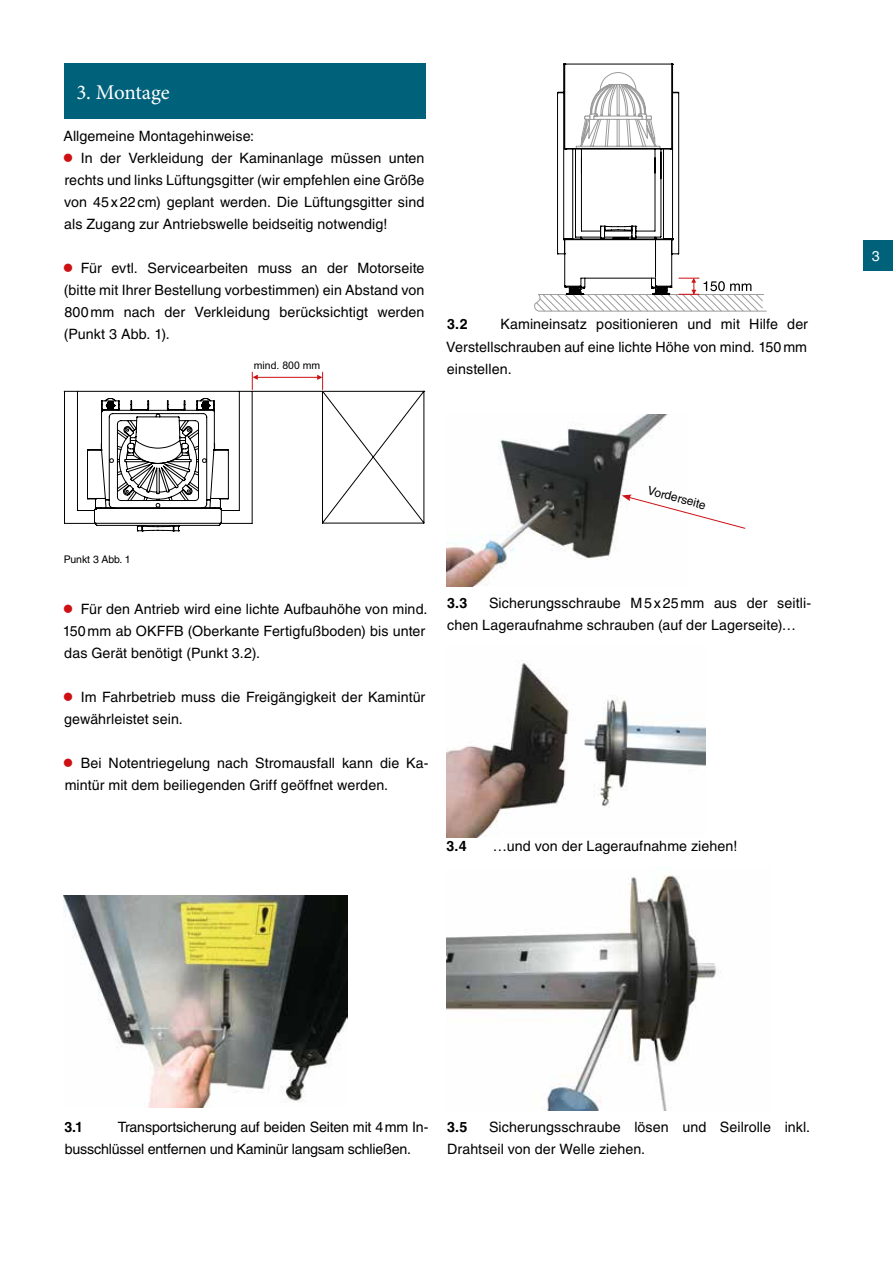
<style>
.page{position:relative;width:893px;height:1263px;background:#fff}
.page>*{position:absolute;margin:0;border:0;box-sizing:border-box;transform-origin:0 0}
.t1{font:21px "Minion Pro";letter-spacing:-.015em;color:#fff}
.t2{font:14.25px/22px "Helvetica LT Std";letter-spacing:.005em;color:#000}
.t3{font:14.25px/22px "Helvetica LT Std";letter-spacing:-.015em;color:#000}
.t4{font:700 14.25px "Helvetica LT Std";color:#000}
.t5{font:14.25px "Helvetica LT Std";color:#fff}
.t6{font:12px "Helvetica LT Std";color:#000}
.t7{font:10.5px "Helvetica LT Std";color:#000}
.t8{font:10.5px "Arial";color:#000}
.s1{color:#cd1013}
</style>
<div class="page">
<div style="left:863px;top:241px;width:30px;height:30px;background:#00617b"></div>
<svg style="left:534px;top:64px;width:233px;height:247px"></svg>
<div style="left:64px;top:64px;width:361px;height:55px;background:#00617b"></div>
<img style="left:64px;top:895px;width:283px;height:212px">
<hr style="left:64px;top:391px;width:1px;height:132px;background:#000">
<hr style="left:77px;top:391px;width:1px;height:119px;background:#000">
<hr style="left:252px;top:391px;width:1px;height:132px;background:#000">
<hr style="left:239px;top:391px;width:1px;height:119px;background:#000">
<hr style="left:64px;top:391px;width:361px;height:1px;background:#000">
<hr style="left:221px;top:523px;width:31px;height:1px;background:#000">
<hr style="left:64px;top:523px;width:32px;height:1px;background:#000">
<hr style="left:257px;top:377px;width:61px;height:1px;background:#cd1013">
<svg style="left:77px;top:398px;width:162px;height:134px"></svg>
<svg style="left:317px;top:372px;width:108px;height:152px"></svg>
<svg style="left:252px;top:372px;width:6px;height:18px"></svg>
<img style="left:446px;top:415px;width:221px;height:171px">
<img style="left:446px;top:660px;width:259px;height:178px">
<img style="left:446px;top:875px;width:275px;height:236px">
<svg style="left:622px;top:494px;width:124px;height:35px"></svg>
<h1 class="t1" style="left:77px;top:78px;width:95px">3. Montage</h1>
<p class="t2" style="left:63px;top:125px;width:192px">Allgemeine Montagehinweise:</p>
<p class="t2" style="left:63px;top:147px;width:363px;text-align:justify"><span class="s1">●</span> In der Verkleidung der Kaminanlage müssen unten rechts und links Lüftungsgitter (wir empfehlen eine Größe von 45x22cm) geplant werden. Die Lüftungsgitter sind als Zugang zur Antriebswelle beidseitig notwendig!</p>
<p class="t2" style="left:63px;top:257px;width:363px;text-align:justify"><span class="s1">●</span> Für evtl. Servicearbeiten muss an der Motorseite (bitte mit Ihrer Bestellung vorbestimmen) ein Abstand von 800mm nach der Verkleidung berücksichtigt werden (Punkt 3 Abb. 1).</p>
<p class="t2" style="left:446px;top:313px;width:363px;text-align:right">Kamineinsatz positionieren und mit Hilfe der<br>Verstellschrauben auf eine lichte Höhe von mind. 150mm</p>
<p class="t4" style="left:447px;top:316px;width:22px">3.2</p>
<p class="t7" style="left:64px;top:553px;width:68px">Punkt 3 Abb. 1</p>
<p class="t8" style="left:254px;top:359px;width:68px">mind. 800 mm</p>
<p class="t2" style="left:447px;top:357px;width:66px">einstellen.</p>
<p class="t6" style="left:650px;top:483px;width:61px;rotate:15deg">Vorderseite</p>
<p class="t2" style="left:63px;top:597px;width:366px"><span class="s1">●</span> Für den Antrieb wird eine lichte Aufbauhöhe von mind.<br>150mm ab OKFFB (Oberkante Fertigfußboden) bis unter das Gerät benötigt (Punkt 3.2).</p>
<p class="t2" style="left:63px;top:686px;width:364px"><span class="s1">●</span> Im Fahrbetrieb muss die Freigängigkeit der Kamintür gewährleistet sein.</p>
<p class="t2" style="left:63px;top:752px;width:367px"><span class="s1">●</span> Bei Notentriegelung nach Stromausfall kann die Ka&shy;mintür mit dem beiliegenden Griff geöffnet werden.</p>
<p class="t2" style="left:447px;top:592px;width:366px;text-indent:42px">Sicherungsschraube M5x25mm aus der seitli&shy;chen Lageraufnahme schrauben (auf der Lagerseite)…</p>
<p class="t4" style="left:447px;top:594px;width:22px">3.3</p>
<p class="t4" style="left:446px;top:838px;width:22px">3.4</p>
<p class="t2" style="left:493px;top:835px;width:246px">…und von der Lageraufnahme ziehen!</p>
<p class="t5" style="left:872px;top:248px;width:9px">3</p>
<p class="t3" style="left:65px;top:1116px;width:365px;text-indent:53px">Transportsicherung auf beiden Seiten mit 4mm In&shy;busschlüssel entfernen und Kaminür langsam schließen.</p>
<p class="t4" style="left:64px;top:1118px;width:20px">3.1</p>
<p class="t2" style="left:447px;top:1116px;width:365px;text-indent:42px">Sicherungsschraube lösen und Seilrolle inkl.<br>Drahtseil von der Welle ziehen.</p>
<p class="t4" style="left:447px;top:1118px;width:22px">3.5</p>
</div>
